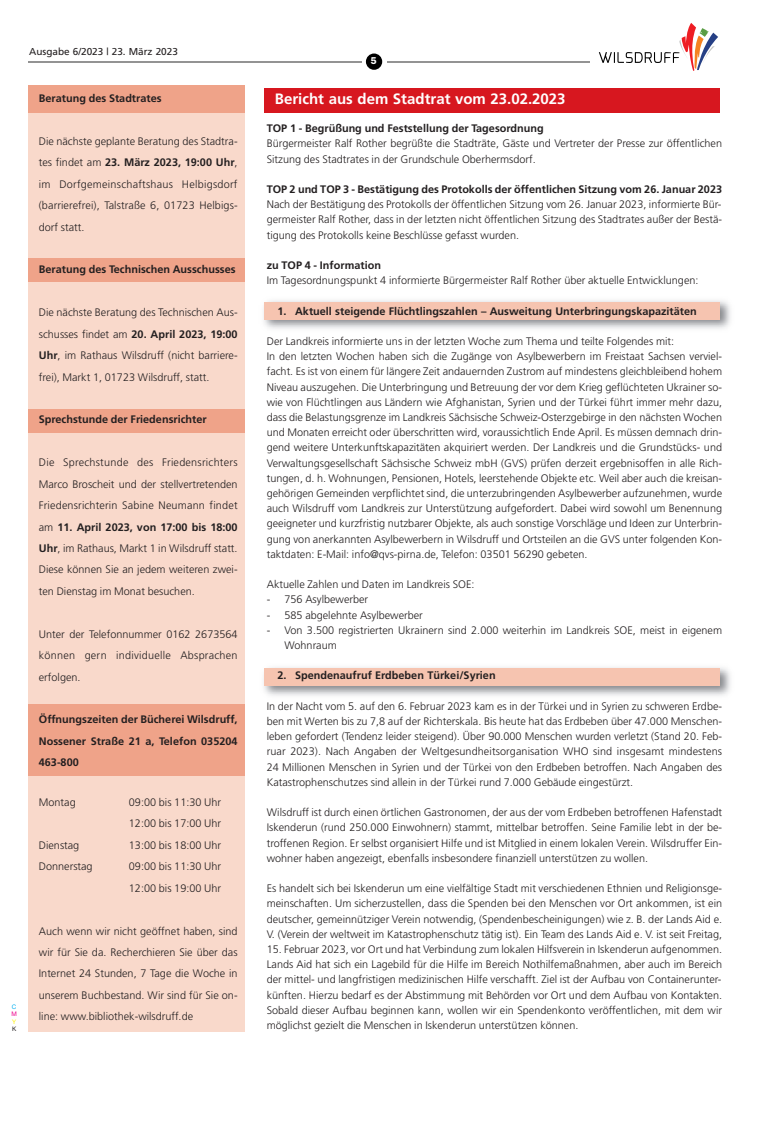
<style>
.page{position:relative;width:780px;height:1127px;background:#fff}
.page>*{position:absolute;margin:0;border:0;box-sizing:border-box;transform-origin:0 0}
.t1{font:700 15px "Frutiger";color:#fff}
.t2{font:300 10.88px/15.2px "Frutiger";color:#231f20;text-align:justify}
.t3{font:700 10.88px/21.4px "Frutiger";color:#231f20;text-align:justify}
.t4{font:10px "Frutiger";color:#231f20}
.t5{font:600 10px "Franklin Gothic";color:#fff}
.t6{font:6.25px "Helvetica Neue";color:#00aeef}
.t7{font:6.25px "Helvetica Neue";color:#ed028c}
.t8{font:6.25px "Helvetica Neue";color:#fff101}
.t9{font:6.25px "Helvetica Neue";color:#231f20}
.s1{font-weight:700}
</style>
<div class="page">
<img style="left:264px;top:667px;width:467px;height:29px">
<div style="left:264px;top:668px;width:455px;height:18px;background:#f6c4b0"></div>
<img style="left:263px;top:300px;width:468px;height:29px">
<div style="left:264px;top:302px;width:456px;height:17px;background:#f6c4b0"></div>
<svg style="left:598px;top:23px;width:120px;height:48px"></svg>
<hr style="left:28px;top:61px;width:333px;height:1px;background:#939393">
<div style="left:366px;top:53px;width:16px;height:17px;background:#000;border-radius:50%"></div>
<hr style="left:387px;top:61px;width:203px;height:1px;background:#939393">
<div style="left:28px;top:85px;width:216px;height:946px;background:#f9d9cb"></div>
<div style="left:28px;top:85px;width:216px;height:28px;background:#efa389"></div>
<div style="left:28px;top:705px;width:216px;height:71px;background:#efa389"></div>
<div style="left:28px;top:258px;width:216px;height:23px;background:#efa389"></div>
<div style="left:28px;top:409px;width:216px;height:23px;background:#efa389"></div>
<div style="left:264px;top:88px;width:455px;height:25px;background:#d7171f"></div>
<p class="t6" style="left:12px;top:1004px;width:6px">C</p>
<p class="t7" style="left:11px;top:1012px;width:7px">M</p>
<p class="t8" style="left:12px;top:1019px;width:6px">Y</p>
<p class="t9" style="left:12px;top:1027px;width:6px">K</p>
<p class="t4" style="left:29px;top:47px;width:150px">Ausgabe 6/2023 | 23. März 2023</p>
<p class="t3" style="left:39px;top:88px;width:124px">Beratung des Stadtrates</p>
<p class="t2" style="left:39px;top:131px;width:200px;line-height:21.4px">Die nächste geplante Beratung des Stadtra&shy;tes findet am <span class="s1">23. März 2023, 19:00 Uhr</span>, im Dorfgemeinschaftshaus Helbigsdorf (barrierefrei), Talstraße 6, 01723 Helbigs&shy;dorf statt.</p>
<p class="t3" style="left:39px;top:260px;width:198px">Beratung des Technischen Ausschusses</p>
<p class="t2" style="left:39px;top:303px;width:200px;line-height:21.4px">Die nächste Beratung des Technischen Aus&shy;schusses findet am <span class="s1">20. April 2023, 19:00<br>Uhr</span>, im Rathaus Wilsdruff (nicht barriere&shy;frei), Markt 1, 01723 Wilsdruff, statt.</p>
<p class="t3" style="left:39px;top:410px;width:169px">Sprechstunde der Friedensrichter</p>
<p class="t2" style="left:39px;top:453px;width:200px;line-height:21.4px">Die Sprechstunde des Friedensrichters Marco Broscheit und der stellvertretenden Friedensrichterin Sabine Neumann findet am <span class="s1">11. April 2023, von 17:00 bis 18:00<br>Uhr</span>, im Rathaus, Markt 1 in Wilsdruff statt.<br>Diese können Sie an jedem weiteren zwei&shy;ten Dienstag im Monat besuchen.</p>
<p class="t2" style="left:39px;top:624px;width:200px;line-height:21.4px">Unter der Telefonnummer 0162 2673564 können gern individuelle Absprachen erfolgen.</p>
<p class="t3" style="left:39px;top:710px;width:200px">Öffnungszeiten der Bücherei Wilsdruff, Nossener Straße 21 a, Telefon 035204<br>463-800</p>
<p class="t2" style="left:39px;top:795px;width:38px">Montag</p>
<p class="t2" style="left:129px;top:792px;width:94px;line-height:21.4px">09:00 bis 11:30 Uhr<br>12:00 bis 17:00 Uhr</p>
<p class="t2" style="left:39px;top:838px;width:42px">Dienstag</p>
<p class="t2" style="left:129px;top:838px;width:94px">13:00 bis 18:00 Uhr</p>
<p class="t2" style="left:39px;top:860px;width:55px">Donnerstag</p>
<p class="t2" style="left:129px;top:857px;width:94px;line-height:21.4px">09:00 bis 11:30 Uhr<br>12:00 bis 19:00 Uhr</p>
<p class="t2" style="left:39px;top:921px;width:200px;line-height:21.4px">Auch wenn wir nicht geöffnet haben, sind wir für Sie da. Recherchieren Sie über das Internet 24 Stunden, 7 Tage die Woche in unserem Buchbestand. Wir sind für Sie on&shy;line: www.bibliothek-wilsdruff.de</p>
<p class="t5" style="left:370px;top:57px;width:7px">5</p>
<h1 class="t1" style="left:275px;top:93px;width:292px">Bericht aus dem Stadtrat vom 23.02.2023</h1>
<p class="t3" style="left:267px;top:119px;width:278px">TOP 1 - Begrüßung und Feststellung der Tagesordnung</p>
<p class="t2" style="left:267px;top:137px;width:457px">Bürgermeister Ralf Rother begrüßte die Stadträte, Gäste und Vertreter der Presse zur öffentlichen<br>Sitzung des Stadtrates in der Grundschule Oberhermsdorf.</p>
<p class="t3" style="left:267px;top:179px;width:457px">TOP 2 und TOP 3 - Bestätigung des Protokolls der öffentlichen Sitzung vom 26. Januar 2023</p>
<p class="t2" style="left:267px;top:198px;width:457px">Nach der Bestätigung des Protokolls der öffentlichen Sitzung vom 26. Januar 2023, informierte Bür&shy;germeister Ralf Rother, dass in der letzten nicht öffentlichen Sitzung des Stadtrates außer der Bestä&shy;tigung des Protokolls keine Beschlüsse gefasst wurden.</p>
<p class="t3" style="left:267px;top:255px;width:116px">zu TOP 4 - Information</p>
<p class="t2" style="left:267px;top:274px;width:433px">Im Tagesordnungspunkt 4 informierte Bürgermeister Ralf Rother über aktuelle Entwicklungen:</p>
<p class="t3" style="left:277px;top:301px;width:421px">1. Aktuell steigende Flüchtlingszahlen – Ausweitung Unterbringungskapazitäten</p>
<p class="t2" style="left:267px;top:334px;width:457px;text-align:left">Der Landkreis informierte uns in der letzten Woche zum Thema und teilte Folgendes mit:<br>In den letzten Wochen haben sich die Zugänge von Asylbewerbern im Freistaat Sachsen verviel&shy;facht. Es ist von einem für längere Zeit andauernden Zustrom auf mindestens gleichbleibend hohem Niveau auszugehen. Die Unterbringung und Betreuung der vor dem Krieg geflüchteten Ukrainer so&shy;wie von Flüchtlingen aus Ländern wie Afghanistan, Syrien und der Türkei führt immer mehr dazu, dass die Belastungsgrenze im Landkreis Sächsische Schweiz-Osterzgebirge in den nächsten Wochen und Monaten erreicht oder überschritten wird, voraussichtlich Ende April. Es müssen demnach drin&shy;gend weitere Unterkunftskapazitäten akquiriert werden. Der Landkreis und die Grundstücks- und Verwaltungsgesellschaft Sächsische Schweiz mbH (GVS) prüfen derzeit ergebnisoffen in alle Rich&shy;tungen, d. h. Wohnungen, Pensionen, Hotels, leerstehende Objekte etc. Weil aber auch die kreisan&shy;gehörigen Gemeinden verpflichtet sind, die unterzubringenden Asylbewerber aufzunehmen, wurde auch Wilsdruff vom Landkreis zur Unterstützung aufgefordert. Dabei wird sowohl um Benennung geeigneter und kurzfristig nutzbarer Objekte, als auch sonstige Vorschläge und Ideen zur Unterbrin&shy;gung von anerkannten Asylbewerbern in Wilsdruff und Ortsteilen an die GVS unter folgenden Kon&shy;taktdaten: E-Mail: info@qvs-pirna.de, Telefon: 03501 56290 gebeten.</p>
<p class="t2" style="left:267px;top:578px;width:209px">Aktuelle Zahlen und Daten im Landkreis SOE:</p>
<p class="t2" style="left:267px;top:593px;width:103px">- 756 Asylbewerber</p>
<p class="t2" style="left:267px;top:608px;width:158px">- 585 abgelehnte Asylbewerber</p>
<p class="t2" style="left:284px;top:623px;width:439px;text-indent:-18px">- Von 3.500 registrierten Ukrainern sind 2.000 weiterhin im Landkreis SOE, meist in eigenem<br>Wohnraum</p>
<p class="t3" style="left:277px;top:666px;width:220px">2. Spendenaufruf Erdbeben Türkei/Syrien</p>
<p class="t2" style="left:267px;top:699px;width:457px">In der Nacht vom 5. auf den 6. Februar 2023 kam es in der Türkei und in Syrien zu schweren Erdbe&shy;ben mit Werten bis zu 7,8 auf der Richterskala. Bis heute hat das Erdbeben über 47.000 Menschen&shy;leben gefordert (Tendenz leider steigend). Über 90.000 Menschen wurden verletzt (Stand 20. Feb&shy;ruar 2023). Nach Angaben der Weltgesundheitsorganisation WHO sind insgesamt mindestens 24 Millionen Menschen in Syrien und der Türkei von den Erdbeben betroffen. Nach Angaben des Katastrophenschutzes sind allein in der Türkei rund 7.000 Gebäude eingestürzt.</p>
<p class="t2" style="left:267px;top:806px;width:457px">Wilsdruff ist durch einen örtlichen Gastronomen, der aus der vom Erdbeben betroffenen Hafenstadt Iskenderun (rund 250.000 Einwohnern) stammt, mittelbar betroffen. Seine Familie lebt in der be&shy;troffenen Region. Er selbst organisiert Hilfe und ist Mitglied in einem lokalen Verein. Wilsdruffer Ein&shy;wohner haben angezeigt, ebenfalls insbesondere finanziell unterstützen zu wollen.</p>
<p class="t2" style="left:267px;top:882px;width:457px">Es handelt sich bei Iskenderun um eine vielfältige Stadt mit verschiedenen Ethnien und Religionsge&shy;meinschaften. Um sicherzustellen, dass die Spenden bei den Menschen vor Ort ankommen, ist ein deutscher, gemeinnütziger Verein notwendig, (Spendenbescheinigungen) wie z. B. der Lands Aid e.<br>V. (Verein der weltweit im Katastrophenschutz tätig ist). Ein Team des Lands Aid e. V. ist seit Freitag,</p>
<p class="t2" style="left:267px;top:942px;width:457px">15. Februar 2023, vor Ort und hat Verbindung zum lokalen Hilfsverein in Iskenderun aufgenommen.<br>Lands Aid hat sich ein Lagebild für die Hilfe im Bereich Nothilfemaßnahmen, aber auch im Bereich der mittel- und langfristigen medizinischen Hilfe verschafft. Ziel ist der Aufbau von Containerunter&shy;künften. Hierzu bedarf es der Abstimmung mit Behörden vor Ort und dem Aufbau von Kontakten.<br>Sobald dieser Aufbau beginnen kann, wollen wir ein Spendenkonto veröffentlichen, mit dem wir möglichst gezielt die Menschen in Iskenderun unterstützen können.</p>
</div>
